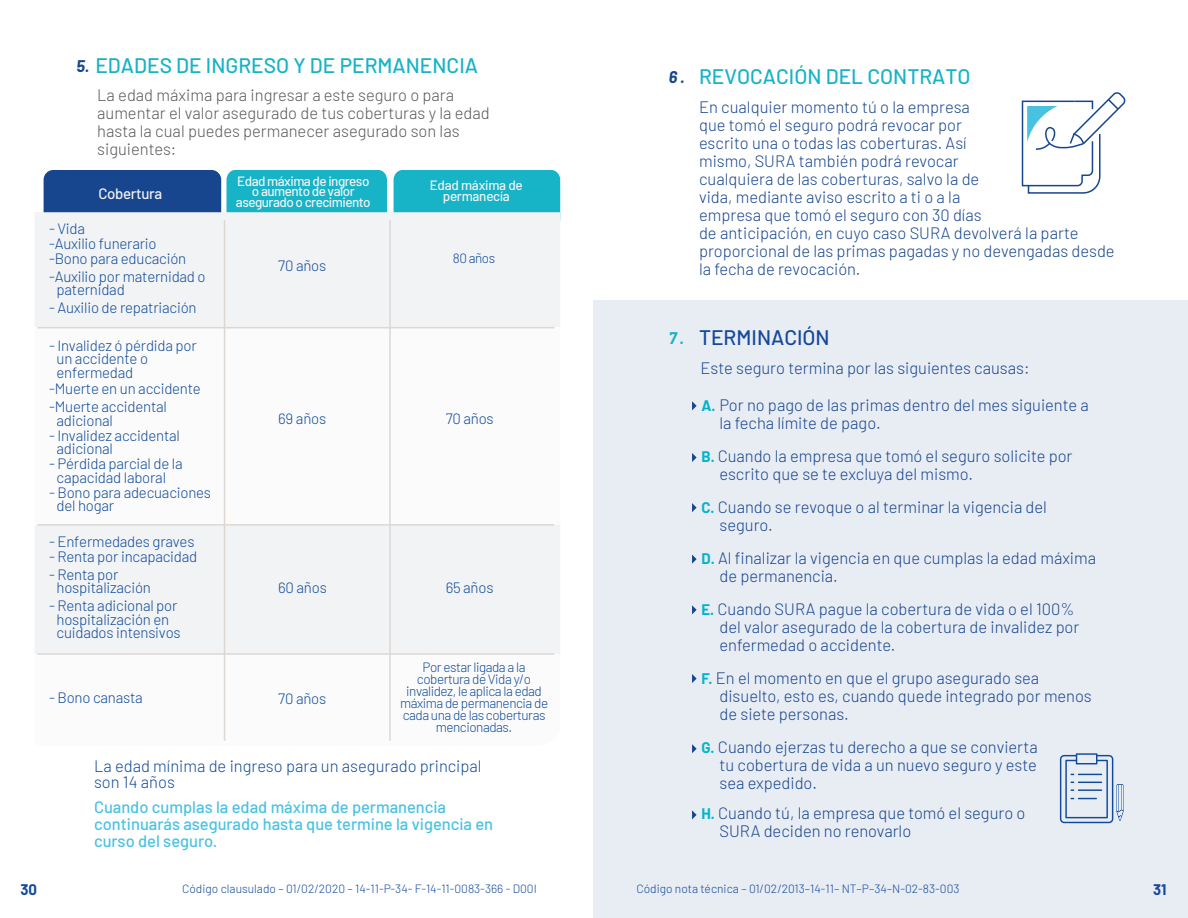
<style>
.page{position:relative;width:1188px;height:918px;background:#fff}
.page>*{position:absolute;margin:0;border:0;box-sizing:border-box;transform-origin:0 0}
.t1{font:500 21px "Barlow";color:#17b3c6}
.t2{font:500 21px "Barlow";color:#13499c}
.t3{font:300 16.5px/18px "Barlow";color:#17468e}
.t4{font:300 16.5px/18px "Barlow";color:#57585a}
.t5{font:500 16.5px/16.8px "Barlow";color:#49c2e1}
.t6{font:300 16.5px/16.8px "Barlow";color:#104b99}
.t7{font:300 15px/13.5px "Barlow";letter-spacing:-.015em;color:#104b99}
.t8{font:500 15px "Barlow";letter-spacing:-.02em;color:#f2f3f4}
.t9{font:700 15px "Barlow";color:#13499c}
.t10{font:300 13.5px/12px "Barlow";letter-spacing:-.035em;color:#104b99;text-align:center}
.t11{font:500 13.5px/10.5px "Barlow";letter-spacing:-.04em;color:#f2f3f4;text-align:center}
.t12{font:500 13.5px/10.5px "Barlow";letter-spacing:-.02em;color:#f2f3f4;text-align:center}
.t13{font:300 12px "Barlow";color:#13499c}
.s1{font-weight:700;font-style:italic;font-size:16.5px;color:#17468e}
.s2{font-weight:700;font-style:italic;font-size:16.5px;color:#17b3c6}
.s3{font-weight:700;font-size:15px;color:#00b5cb}
</style>
<div class="page">
<div style="left:594px;top:300px;width:594px;height:618px;background:#e8ecf3"></div>
<svg style="left:44px;top:170px;width:343px;height:42px;background:#1b7caa"></svg>
<div style="left:394px;top:170px;width:166px;height:42px;background:#17b3c6"></div>
<div style="left:35px;top:212px;width:525px;height:442px;background:#f2f3f4"></div>
<div style="left:34px;top:328px;width:526px;height:197px;background:#fff"></div>
<hr style="left:224px;top:220px;width:1px;height:521px;background:#dcd7d3">
<hr style="left:389px;top:220px;width:2px;height:521px;background:#dcd7d3">
<hr style="left:38px;top:327px;width:516px;height:1px;background:#dcd7d3">
<hr style="left:38px;top:524px;width:516px;height:2px;background:#dcd7d3">
<hr style="left:38px;top:653px;width:516px;height:2px;background:#dcd7d3">
<svg style="left:1021px;top:92px;width:105px;height:102px"></svg>
<svg style="left:1060px;top:753px;width:64px;height:70px"></svg>
<svg style="left:692px;top:401px;width:5px;height:9px"></svg>
<svg style="left:692px;top:453px;width:5px;height:9px"></svg>
<svg style="left:692px;top:503px;width:5px;height:9px"></svg>
<svg style="left:692px;top:555px;width:5px;height:9px"></svg>
<svg style="left:692px;top:605px;width:5px;height:9px"></svg>
<svg style="left:692px;top:674px;width:5px;height:9px"></svg>
<svg style="left:692px;top:744px;width:5px;height:9px"></svg>
<svg style="left:692px;top:810px;width:5px;height:9px"></svg>
<p class="t1" style="left:77px;top:50px;width:403px"><span class="s1">5.</span> EDADES DE INGRESO Y DE PERMANENCIA</p>
<p class="t1" style="left:669px;top:61px;width:303px"><span class="s1">6 .</span> REVOCACIÓN DEL CONTRATO</p>
<p class="t4" style="left:97px;top:85px;width:394px">La edad máxima para ingresar a este seguro o para aumentar el valor asegurado de tus coberturas y la edad hasta la cual puedes permanecer asegurado son las siguientes:</p>
<p class="t8" style="left:98px;top:182px;width:65px">Cobertura</p>
<p class="t11" style="left:236px;top:175px;width:136px">Edad máxima de ingreso o aumento de valor asegurado o crecimiento</p>
<p class="t12" style="left:430px;top:179px;width:95px">Edad máxima de permanecía</p>
<p class="t7" style="left:49px;top:220px;width:139px;line-height:15px">- Vida<br>-Auxilio funerario -Bono para educación</p>
<p class="t7" style="left:57px;top:268px;width:151px;text-indent:-8px">-Auxilio por maternidad o paternidad</p>
<p class="t7" style="left:49px;top:300px;width:149px">- Auxilio de repatriación</p>
<p class="t7" style="left:57px;top:337px;width:142px;text-indent:-8px">- Invalidez ó pérdida por un accidente o enfermedad</p>
<p class="t7" style="left:49px;top:379px;width:153px;line-height:18px">-Muerte en un accidente -Muerte accidental</p>
<p class="t7" style="left:57px;top:412px;width:58px">adicional</p>
<p class="t7" style="left:57px;top:427px;width:125px;text-indent:-8px">- Invalidez accidental adicional</p>
<p class="t7" style="left:57px;top:456px;width:128px;text-indent:-8px">- Pérdida parcial de la capacidad laboral</p>
<p class="t7" style="left:57px;top:484px;width:156px;text-indent:-8px">- Bono para adecuaciones del hogar</p>
<p class="t7" style="left:49px;top:533px;width:147px">- Enfermedades graves</p>
<p class="t7" style="left:49px;top:548px;width:150px">- Renta por incapacidad</p>
<p class="t7" style="left:57px;top:566px;width:96px;text-indent:-8px">- Renta por hospitalización</p>
<p class="t7" style="left:49px;top:598px;width:133px;text-align:center">- Renta adicional por hospitalización en cuidados intensivos</p>
<p class="t7" style="left:49px;top:689px;width:95px">- Bono canasta</p>
<p class="t7" style="left:278px;top:258px;width:49px">70 años</p>
<p class="t10" style="left:453px;top:251px;width:44px">80 años</p>
<p class="t7" style="left:278px;top:411px;width:49px">69 años</p>
<p class="t7" style="left:446px;top:411px;width:49px">70 años</p>
<p class="t7" style="left:278px;top:580px;width:50px">60 años</p>
<p class="t7" style="left:446px;top:580px;width:49px">65 años</p>
<p class="t7" style="left:278px;top:691px;width:49px">70 años</p>
<p class="t10" style="left:400px;top:660px;width:150px">Por estar ligada a la cobertura de Vida y/o invalidez, le aplica la edad máxima de permanencia de cada una de las coberturas mencionadas.</p>
<p class="t6" style="left:94px;top:756px;width:389px">La edad mínima de ingreso para un asegurado principal son 14 años</p>
<p class="t5" style="left:94px;top:797px;width:401px">Cuando cumplas la edad máxima de permanencia continuarás asegurado hasta que termine la vigencia en curso del seguro.</p>
<p class="t3" style="left:699px;top:97px;width:417px">En cualquier momento tú o la empresa<br>que tomó el seguro podrá revocar por<br>escrito una o todas las coberturas. Así<br>mismo, SURA también podrá revocar<br>cualquiera de las coberturas, salvo la de<br>vida, mediante aviso escrito a ti o a la<br>empresa que tomó el seguro con 30 días<br>de anticipación, en cuyo caso SURA devolverá la parte proporcional de las primas pagadas y no devengadas desde la fecha de revocación.</p>
<p class="t2" style="left:669px;top:322px;width:163px"><span class="s2">7 .</span> TERMINACIÓN</p>
<p class="t3" style="left:700px;top:358px;width:331px">Este seguro termina por las siguientes causas:</p>
<p class="t3" style="left:720px;top:395px;width:371px;text-indent:-18px"><span class="s3">A.</span> Por no pago de las primas dentro del mes siguiente a la fecha límite de pago.</p>
<p class="t3" style="left:720px;top:446px;width:355px;text-indent:-18px"><span class="s3">B.</span> Cuando la empresa que tomó el seguro solicite por escrito que se te excluya del mismo.</p>
<p class="t3" style="left:719px;top:497px;width:329px;text-indent:-18px"><span class="s3">C.</span> Cuando se revoque o al terminar la vigencia del seguro.</p>
<p class="t3" style="left:719px;top:548px;width:378px;text-indent:-18px"><span class="s3">D.</span> Al finalizar la vigencia en que cumplas la edad máxima de permanencia.</p>
<p class="t3" style="left:720px;top:599px;width:361px;text-indent:-18px"><span class="s3">E.</span> Cuando SURA pague la cobertura de vida o el 100% del valor asegurado de la cobertura de invalidez por enfermedad o accidente.</p>
<p class="t3" style="left:720px;top:668px;width:374px;text-indent:-18px"><span class="s3">F.</span> En el momento en que el grupo asegurado sea disuelto, esto es, cuando quede integrado por menos de siete personas.</p>
<p class="t3" style="left:720px;top:737px;width:320px;text-align:justify;text-indent:-18px"><span class="s3">G.</span> Cuando ejerzas tu derecho a que se convierta tu cobertura de vida a un nuevo seguro y este sea expedido.</p>
<p class="t3" style="left:720px;top:803px;width:308px;text-indent:-18px"><span class="s3">H.</span> Cuando tú, la empresa que tomó el seguro o<br>SURA deciden no renovarlo</p>
<p class="t9" style="left:21px;top:879px;width:18px">30</p>
<p class="t13" style="left:182px;top:880px;width:356px">Código clausulado – 01/02/2020 – 14-11-P-34- F-14-11-0083-366 - D00I</p>
<p class="t13" style="left:637px;top:880px;width:325px">Código nota técnica – 01/02/2013–14-11– NT–P–34–N-02-83-003</p>
<p class="t9" style="left:1153px;top:879px;width:15px">31</p>
</div>
